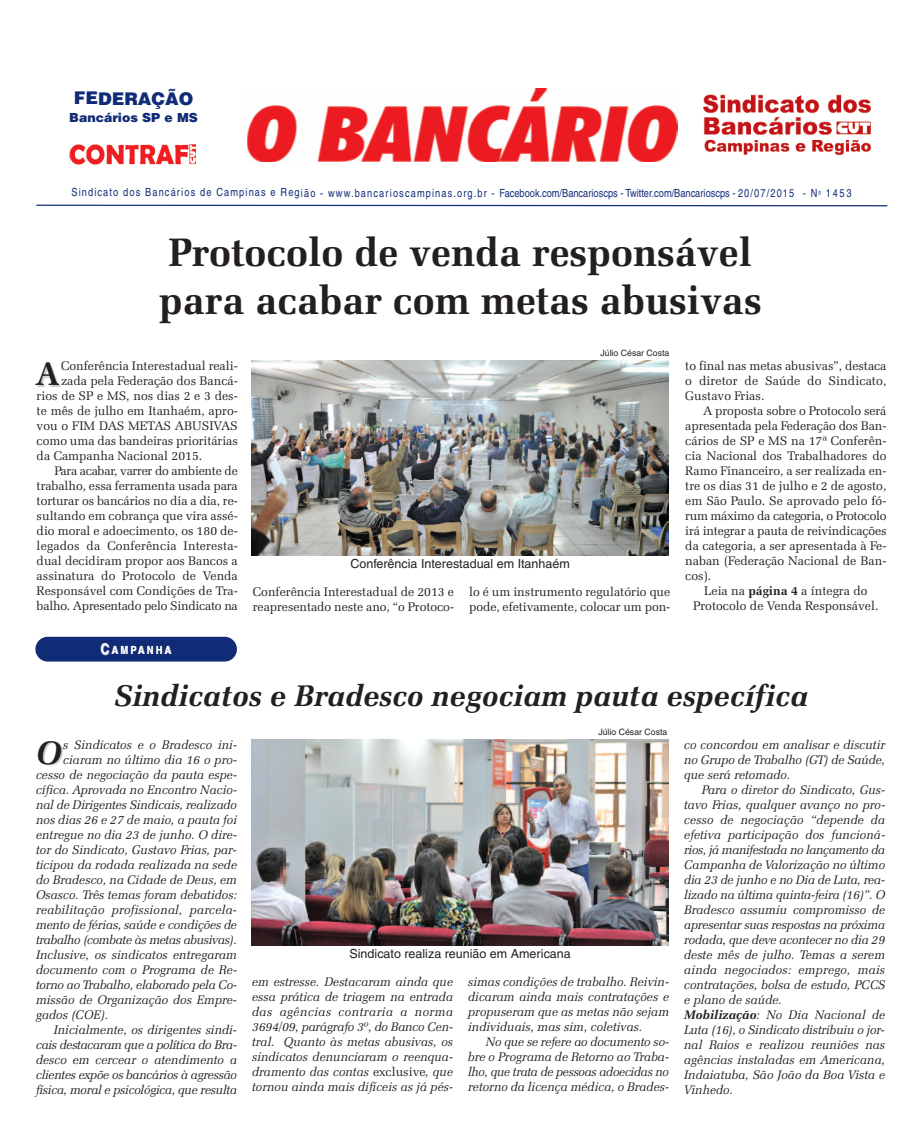
<style>
.page{position:relative;width:922px;height:1134px;background:#fff}
.page>*{position:absolute;margin:0;border:0;box-sizing:border-box;transform-origin:0 0}
.t1{font:700 40px/48px "Zapf Elliptical 711 BT";color:#231f20}
.t2{font:700 32.62px "Zapf Elliptical 711 BT";color:#231f20}
.t3{font:italic 700 32.62px "Zapf Elliptical 711 BT";color:#231f20}
.t4{font:italic 700 30px "Zapf Elliptical 711 BT";color:#231f20}
.t5{font:900 17.5px "Helvetica";color:#112c77}
.t6{font:italic 12.5px/15px "Zapf Elliptical 711 BT";color:#231f20;text-align:justify}
.t7{font:12.5px/15px "Zapf Elliptical 711 BT";color:#231f20}
.t8{font:italic 12.5px "Zapf Elliptical 711 BT";letter-spacing:-.02em;color:#231f20}
.t9{font:12.5px "Helvetica";color:#231f20}
.t10{font:italic 12.5px "Zapf Elliptical 711 BT";letter-spacing:-.025em;color:#231f20}
.t11{font:12.5px "Zapf Elliptical 711 BT";letter-spacing:-.02em;color:#231f20}
.t12{font:italic 12.5px "Zapf Elliptical 711 BT";letter-spacing:.02em;color:#231f20}
.t13{font:12.5px "Zapf Elliptical 711 BT";letter-spacing:-.025em;color:#231f20}
.t14{font:900 12.5px "Helvetica";color:#112c77}
.t15{font:condensed 11.25px "Helvetica";letter-spacing:.1em;color:#112c77}
.t16{font:700 condensed 11.25px "Helvetica";letter-spacing:.2em;color:#fff}
.t17{font:8.75px "Helvetica";color:#231f20}
.s1{font-size:8.5px}
.s2{font-weight:700}
.s3{font-size:15px}
.s4{font-style:normal}
</style>
<div class="page">
<svg style="left:36px;top:204px;width:852px;height:3px"></svg>
<img style="left:703px;top:94px;width:168px;height:62px">
<img style="left:247px;top:88px;width:430px;height:74px">
<img style="left:69px;top:144px;width:127px;height:21px">
<img style="left:252px;top:360px;width:416px;height:195px">
<div style="left:35px;top:637px;width:202px;height:25px;background:#112c77;border-radius:12px"></div>
<img style="left:251px;top:739px;width:417px;height:206px">
<h3 class="t5" style="left:74px;top:88px;width:121px">FEDERAÇÃO</h3>
<p class="t14" style="left:69px;top:110px;width:130px">Bancários SP e MS</p>
<p class="t15" style="left:71px;top:189px;width:781px">Sindicato dos Bancários de Campinas e Região - www.bancarioscampinas.org.br - Facebook.com/Bancarioscps -Twitter.com/Bancarioscps - 20/07/2015 - N<span class="s1">º</span> 1453</p>
<h1 class="t1" style="left:159px;top:232px;width:604px">Protocolo de venda responsável para acabar com metas abusivas</h1>
<h2 class="t2" style="left:37px;top:361px;width:24px">A</h2>
<p class="t7" style="left:61px;top:359px;width:178px">Conferência Interestadual reali-</p>
<p class="t7" style="left:61px;top:374px;width:178px">zada pela Federação dos Bancá-</p>
<p class="t7" style="left:37px;top:389px;width:203px">rios de SP e MS, nos dias 2 e 3 des-</p>
<p class="t7" style="left:37px;top:404px;width:203px">te mês de julho em Itanhaém, apro-</p>
<p class="t7" style="left:37px;top:419px;width:203px">vou o FIM DAS METAS ABUSIVAS</p>
<p class="t7" style="left:37px;top:434px;width:203px">como uma das bandeiras prioritárias</p>
<p class="t7" style="left:37px;top:449px;width:167px">da Campanha Nacional 2015.</p>
<p class="t11" style="left:54px;top:466px;width:185px">Para acabar, varrer do ambiente de</p>
<p class="t7" style="left:37px;top:479px;width:203px">trabalho, essa ferramenta usada para</p>
<p class="t7" style="left:37px;top:494px;width:203px">torturar os bancários no dia a dia, re-</p>
<p class="t7" style="left:37px;top:509px;width:203px">sultando em cobrança que vira assé-</p>
<p class="t7" style="left:37px;top:524px;width:203px">dio moral e adoecimento, os 180 de-</p>
<p class="t7" style="left:37px;top:539px;width:203px">legados da Conferência Interesta-</p>
<p class="t7" style="left:37px;top:554px;width:203px">dual decidiram propor aos Bancos a</p>
<p class="t7" style="left:37px;top:569px;width:203px">assinatura do Protocolo de Venda</p>
<p class="t7" style="left:37px;top:584px;width:203px">Responsável com Condições de Tra-</p>
<p class="t11" style="left:37px;top:601px;width:203px">balho. Apresentado pelo Sindicato na</p>
<p class="t17" style="left:600px;top:349px;width:70px">Júlio César Costa</p>
<p class="t9" style="left:350px;top:559px;width:221px">Conferência Interestadual em Itanhaém</p>
<p class="t7" style="left:253px;top:586px;width:203px">Conferência Interestadual de 2013 e reapresentado neste ano, “o Protoco-</p>
<p class="t7" style="left:469px;top:586px;width:203px">lo é um instrumento regulatório que pode, efetivamente, colocar um pon-</p>
<p class="t7" style="left:685px;top:359px;width:203px;text-align:justify">to final nas metas abusivas”, destaca o diretor de Saúde do Sindicato, Gustavo Frias.</p>
<p class="t7" style="left:702px;top:404px;width:185px">A proposta sobre o Protocolo será</p>
<p class="t7" style="left:685px;top:419px;width:203px">apresentada pela Federação dos Ban-</p>
<p class="t7" style="left:685px;top:434px;width:203px">cários de SP e MS na 17ª Conferên-</p>
<p class="t7" style="left:685px;top:449px;width:203px">cia Nacional dos Trabalhadores do</p>
<p class="t7" style="left:685px;top:464px;width:203px">Ramo Financeiro, a ser realizada en-</p>
<p class="t7" style="left:685px;top:479px;width:203px">tre os dias 31 de julho e 2 de agosto,</p>
<p class="t7" style="left:685px;top:494px;width:203px">em São Paulo. Se aprovado pelo fó-</p>
<p class="t13" style="left:685px;top:511px;width:203px">rum máximo da categoria, o Protocolo</p>
<p class="t7" style="left:685px;top:524px;width:203px">irá integrar a pauta de reivindicações</p>
<p class="t7" style="left:685px;top:539px;width:203px">da categoria, a ser apresentada à Fe-</p>
<p class="t7" style="left:685px;top:554px;width:203px">naban (Federação Nacional de Ban-</p>
<p class="t7" style="left:685px;top:569px;width:27px">cos).</p>
<p class="t7" style="left:704px;top:584px;width:165px">Leia na <span class="s2">página 4</span> a íntegra do</p>
<p class="t7" style="left:693px;top:599px;width:187px">Protocolo de Venda Responsável.</p>
<p class="t16" style="left:100px;top:646px;width:72px"><span class="s3">C</span>AMPANHA</p>
<h3 class="t4" style="left:114px;top:684px;width:695px">Sindicatos e Bradesco negociam pauta específica</h3>
<h2 class="t3" style="left:36px;top:739px;width:27px">O</h2>
<p class="t6" style="left:63px;top:738px;width:175px">s Sindicatos e o Bradesco ini-</p>
<p class="t6" style="left:63px;top:753px;width:175px">ciaram no último dia 16 o pro-</p>
<p class="t6" style="left:36px;top:768px;width:202px">cesso de negociação da pauta espe-</p>
<p class="t6" style="left:36px;top:783px;width:203px">cífica. Aprovada no Encontro Nacio-</p>
<p class="t6" style="left:36px;top:798px;width:202px">nal de Dirigentes Sindicais, realizado</p>
<p class="t6" style="left:36px;top:813px;width:202px">nos dias 26 e 27 de maio, a pauta foi</p>
<p class="t6" style="left:36px;top:828px;width:202px">entregue no dia 23 de junho. O dire-</p>
<p class="t6" style="left:36px;top:843px;width:202px">tor do Sindicato, Gustavo Frias, par-</p>
<p class="t6" style="left:36px;top:858px;width:202px">ticipou da rodada realizada na sede</p>
<p class="t6" style="left:36px;top:873px;width:202px">do Bradesco, na Cidade de Deus, em</p>
<p class="t6" style="left:36px;top:888px;width:202px">Osasco. Três temas foram debatidos:</p>
<p class="t12" style="left:36px;top:904px;width:202px">reabilitação profissional, parcela-</p>
<p class="t6" style="left:36px;top:918px;width:202px">mento de férias, saúde e condições de</p>
<p class="t10" style="left:36px;top:934px;width:202px">trabalho (combate às metas abusivas).</p>
<p class="t6" style="left:36px;top:948px;width:202px">Inclusive, os sindicatos entregaram</p>
<p class="t6" style="left:36px;top:963px;width:202px">documento com o Programa de Re-</p>
<p class="t8" style="left:36px;top:979px;width:203px">torno ao Trabalho, elaborado pela Co-</p>
<p class="t6" style="left:36px;top:993px;width:202px">missão de Organização dos Empre-</p>
<p class="t6" style="left:36px;top:1008px;width:74px">gados (COE).</p>
<p class="t6" style="left:54px;top:1023px;width:185px">Inicialmente, os dirigentes sindi-</p>
<p class="t10" style="left:36px;top:1039px;width:202px">cais destacaram que a política do Bra-</p>
<p class="t6" style="left:36px;top:1053px;width:202px">desco em cercear o atendimento a</p>
<p class="t8" style="left:36px;top:1069px;width:202px">clientes expõe os bancários à agressão</p>
<p class="t8" style="left:36px;top:1084px;width:202px">física, moral e psicológica, que resulta</p>
<p class="t17" style="left:598px;top:728px;width:70px">Júlio César Costa</p>
<p class="t9" style="left:349px;top:948px;width:223px">Sindicato realiza reunião em Americana</p>
<p class="t6" style="left:252px;top:975px;width:202px">em estresse. Destacaram ainda que essa prática de triagem na entrada das agências contraria a norma 3694/09, parágrafo 3º, do Banco Cen&shy;tral. Quanto às metas abusivas, os sindicatos denunciaram o reenqua&shy;dramento das contas <span class="s4">exclusive</span>, que tornou ainda mais difíceis as já pés-</p>
<p class="t6" style="left:468px;top:975px;width:202px">simas condições de trabalho. Reivin&shy;dicaram ainda mais contratações e propuseram que as metas não sejam individuais, mas sim, coletivas.</p>
<p class="t6" style="left:468px;top:1035px;width:203px;text-indent:18px">No que se refere ao documento so&shy;bre o Programa de Retorno ao Traba&shy;lho, que trata de pessoas adoecidas no retorno da licença médica, o Brades-</p>
<p class="t6" style="left:684px;top:738px;width:202px">co concordou em analisar e discutir no Grupo de Trabalho (GT) de Saúde, que será retomado.</p>
<p class="t6" style="left:684px;top:783px;width:203px;text-align:left;text-indent:18px">Para o diretor do Sindicato, Gus&shy;tavo Frias, qualquer avanço no pro&shy;cesso de negociação “depende da efetiva participação dos funcioná&shy;rios, já manifestada no lançamento da<br>Campanha de Valorização no último dia 23 de junho e no Dia de Luta, rea&shy;lizado na última quinta-feira (16)”. O<br>Bradesco assumiu compromisso de apresentar suas respostas na próxima rodada, que deve acontecer no dia 29 deste mês de julho. Temas a serem ainda negociados: emprego, mais contratações, bolsa de estudo, PCCS e plano de saúde.<br><span class="s2">Mobilização</span>: No Dia Nacional de<br>Luta (16), o Sindicato distribuiu o jor&shy;nal Raios e realizou reuniões nas agências instaladas em Americana,<br>Indaiatuba, São João da Boa Vista e<br>Vinhedo.</p>
</div>
